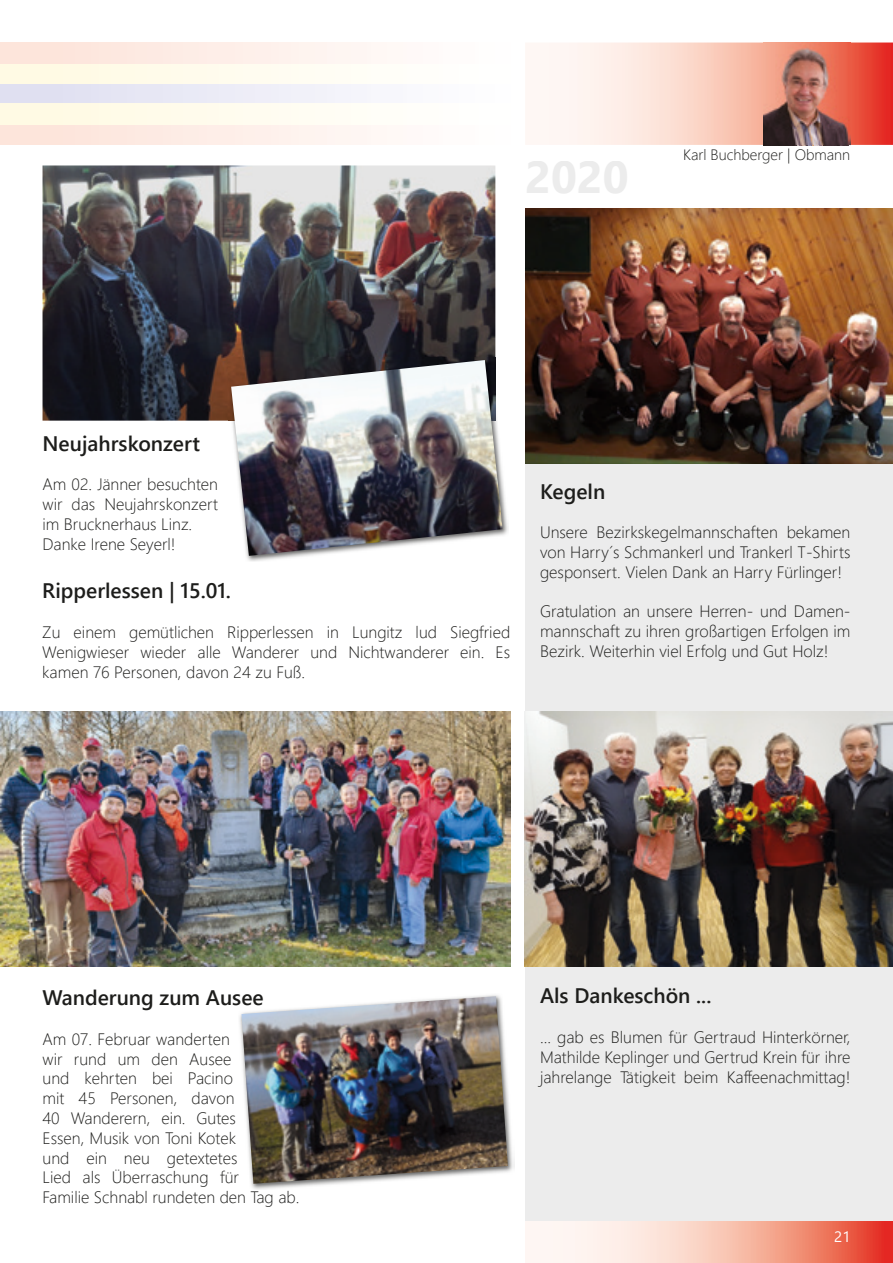
<style>
.page{position:relative;width:893px;height:1263px;background:#fff}
.page>*{position:absolute;margin:0;border:0;box-sizing:border-box;transform-origin:0 0}
.t1{font:600 21px "Segoe UI";color:#1d1d1b}
.t2{font:300 16.5px/19.8px "Segoe UI";color:#1d1d1b;text-align:justify}
.t3{font:300 15px "Segoe UI";color:#1d1d1b}
.t4{font:15px "Segoe UI";color:#fff}
</style>
<div class="page">
<div style="left:0;top:124px;width:510px;height:21px;background:linear-gradient(to right,#fde2d7,#fff)"></div>
<div style="left:0;top:83px;width:510px;height:21px;background:linear-gradient(to right,#ddddf0,#fff)"></div>
<div style="left:0;top:104px;width:510px;height:20px;background:linear-gradient(to right,#fff9e1,#fff)"></div>
<div style="left:0;top:63px;width:510px;height:20px;background:linear-gradient(to right,#fff9e1,#fff)"></div>
<div style="left:0;top:43px;width:510px;height:20px;background:linear-gradient(to right,#fde2d7,#fff)"></div>
<svg style="left:525px;top:1221px;width:368px;height:42px"></svg>
<img style="left:526px;top:43px;width:367px;height:102px">
<div style="left:525px;top:208px;width:368px;height:1012px;background:#ececec"></div>
<img style="left:525px;top:208px;width:368px;height:255px">
<img style="left:43px;top:165px;width:452px;height:256px">
<img style="left:0;top:711px;width:510px;height:255px">
<img style="left:239px;top:995px;width:275px;height:195px">
<img style="left:241px;top:996px;width:267px;height:188px">
<img style="left:525px;top:711px;width:368px;height:255px">
<img style="left:246px;top:357px;width:262px;height:204px">
<img style="left:228px;top:357px;width:267px;height:64px">
<img style="left:231px;top:360px;width:272px;height:196px">
<img style="left:763px;top:43px;width:87px;height:103px">
<p class="t3" style="left:683px;top:140px;width:169px">Karl Buchberger | Obmann</p>
<p class="t1" style="left:43px;top:423px;width:159px">Neujahrskonzert</p>
<p class="t2" style="left:43px;top:473px;width:177px;text-align:left">Am 02. Jänner besuchten wir das Neujahrskonzert im Brucknerhaus Linz.<br>Danke Irene Seyerl!</p>
<p class="t1" style="left:540px;top:471px;width:67px">Kegeln</p>
<p class="t2" style="left:540px;top:521px;width:312px">Unsere Bezirkskegelmannschaften bekamen von Harry´s Schmankerl und Trankerl T-Shirts gesponsert. Vielen Dank an Harry Fürlinger!</p>
<p class="t2" style="left:540px;top:600px;width:312px">Gratulation an unsere Herren- und Damen&shy;mannschaft zu ihren großartigen Erfolgen im Bezirk. Weiterhin viel Erfolg und Gut Holz!</p>
<p class="t1" style="left:42px;top:571px;width:190px">Ripperlessen | 15.01.</p>
<p class="t2" style="left:42px;top:621px;width:469px">Zu einem gemütlichen Ripperlessen in Lungitz lud Siegfried Wenigwieser wieder alle Wanderer und Nichtwanderer ein. Es kamen 76 Personen, davon 24 zu Fuß.</p>
<p class="t1" style="left:42px;top:978px;width:223px">Wanderung zum Ausee</p>
<p class="t2" style="left:43px;top:1027px;width:198px;text-align:left">Am 07. Februar wanderten wir rund um den Ausee und kehrten bei Pacino mit 45 Personen, davon<br>40 Wanderern, ein. Gutes<br>Essen, Musik von Toni Kotek und ein neu getextetes<br>Lied als Überraschung für</p>
<p class="t2" style="left:43px;top:1186px;width:258px">Familie Schnabl rundeten den Tag ab.</p>
<p class="t1" style="left:540px;top:976px;width:173px">Als Dankeschön ...</p>
<p class="t2" style="left:540px;top:1026px;width:312px">... gab es Blumen für Gertraud Hinterkörner, Mathilde Keplinger und Gertrud Krein für ihre jahrelange Tätigkeit beim Kaffeenachmittag!</p>
<p class="t4" style="left:834px;top:1223px;width:18px">21</p>
</div>
